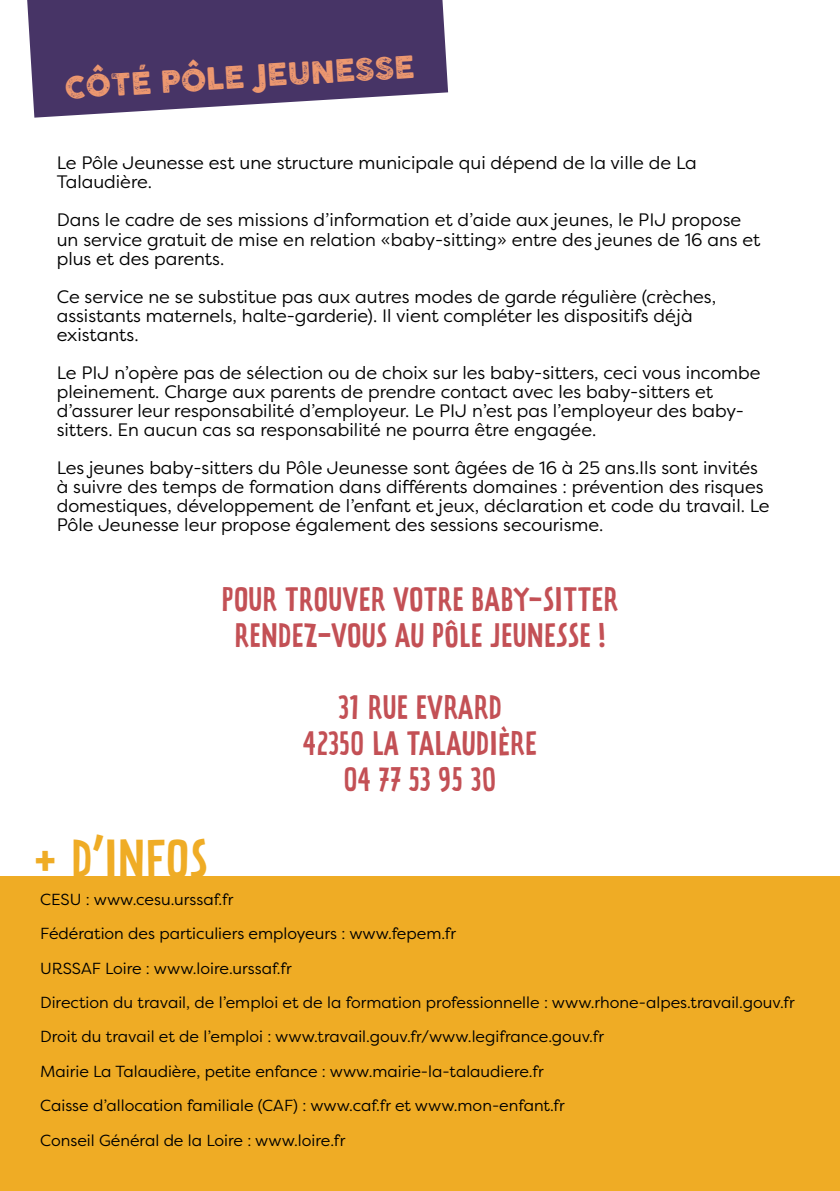
<style>
.page{position:relative;width:840px;height:1191px;background:#fff}
.page>*{position:absolute;margin:0;border:0;box-sizing:border-box;transform-origin:0 0}
.t1{font:48.4px "Prater Sans Pro";letter-spacing:.01em;color:#efac25}
.t2{font:30px/36px "Prater Sans Pro";letter-spacing:.01em;color:#c35055;text-align:center}
.t3{font:30px "COCOGOOSELETTERPRESS";color:#ed9870}
.t4{font:18px/19px "Filson Pro";color:#000}
.t5{font:16px/34.4px "Filson Pro";color:#000}
</style>
<div class="page">
<svg style="left:27px;top:0;width:421px;height:118px;background:#5d4c78"></svg>
<div style="left:0;top:876px;width:839px;height:315px;background:#efac25"></div>
<h2 class="t3" style="left:64px;top:69px;width:352px;rotate:-3deg">CÔTÉ PÔLE JEUNESSE</h2>
<p class="t4" style="left:57px;top:153px;width:641px">Le Pôle Jeunesse est une structure municipale qui dépend de la ville de La<br>Talaudière.</p>
<p class="t4" style="left:57px;top:210px;width:704px">Dans le cadre de ses missions d’information et d’aide aux jeunes, le PIJ propose un service gratuit de mise en relation « baby-sitting » entre des jeunes de 16 ans et plus et des parents.</p>
<p class="t4" style="left:57px;top:286px;width:660px">Ce service ne se substitue pas aux autres modes de garde régulière (crèches, assistants maternels, halte-garderie). Il vient compléter les dispositifs déjà existants.</p>
<p class="t4" style="left:57px;top:362px;width:705px">Le PIJ n’opère pas de sélection ou de choix sur les baby-sitters, ceci vous incombe pleinement. Charge aux parents de prendre contact avec les baby-sitters et d’assurer leur responsabilité d’employeur. Le PIJ n’est pas l’employeur des baby&shy;sitters. En aucun cas sa responsabilité ne pourra être engagée.</p>
<p class="t4" style="left:57px;top:457px;width:714px">Les jeunes baby-sitters du Pôle Jeunesse sont âgées de 16 à 25 ans.Ils sont invités à suivre des temps de formation dans différents domaines : prévention des risques domestiques, développement de l’enfant et jeux, déclaration et code du travail. Le Pôle Jeunesse leur propose également des sessions secourisme.</p>
<h2 class="t2" style="left:222px;top:581px;width:397px">POUR TROUVER VOTRE BABY-SITTER<br>RENDEZ-VOUS AU PÔLE JEUNESSE !</h2>
<h2 class="t2" style="left:303px;top:689px;width:235px">31 RUE EVRARD<br>42350 LA TALAUDIÈRE<br>04 77 53 95 30</h2>
<h1 class="t1" style="left:33px;top:828px;width:176px">+ D’INFOS</h1>
<p class="t5" style="left:40px;top:881px;width:755px">CESU : www.cesu.urssaf.fr<br>Fédération des particuliers employeurs : www.fepem.fr<br>URSSAF Loire : www.loire.urssaf.fr<br>Direction du travail, de l’emploi et de la formation professionnelle : www.rhone-alpes.travail.gouv.fr Droit du travail et de l’emploi : www.travail.gouv.fr/www.legifrance.gouv.fr<br>Mairie La Talaudière, petite enfance : www.mairie-la-talaudiere.fr<br>Caisse d’allocation familiale (CAF) : www.caf.fr et www.mon-enfant.fr<br>Conseil Général de la Loire : www.loire.fr</p>
</div>
